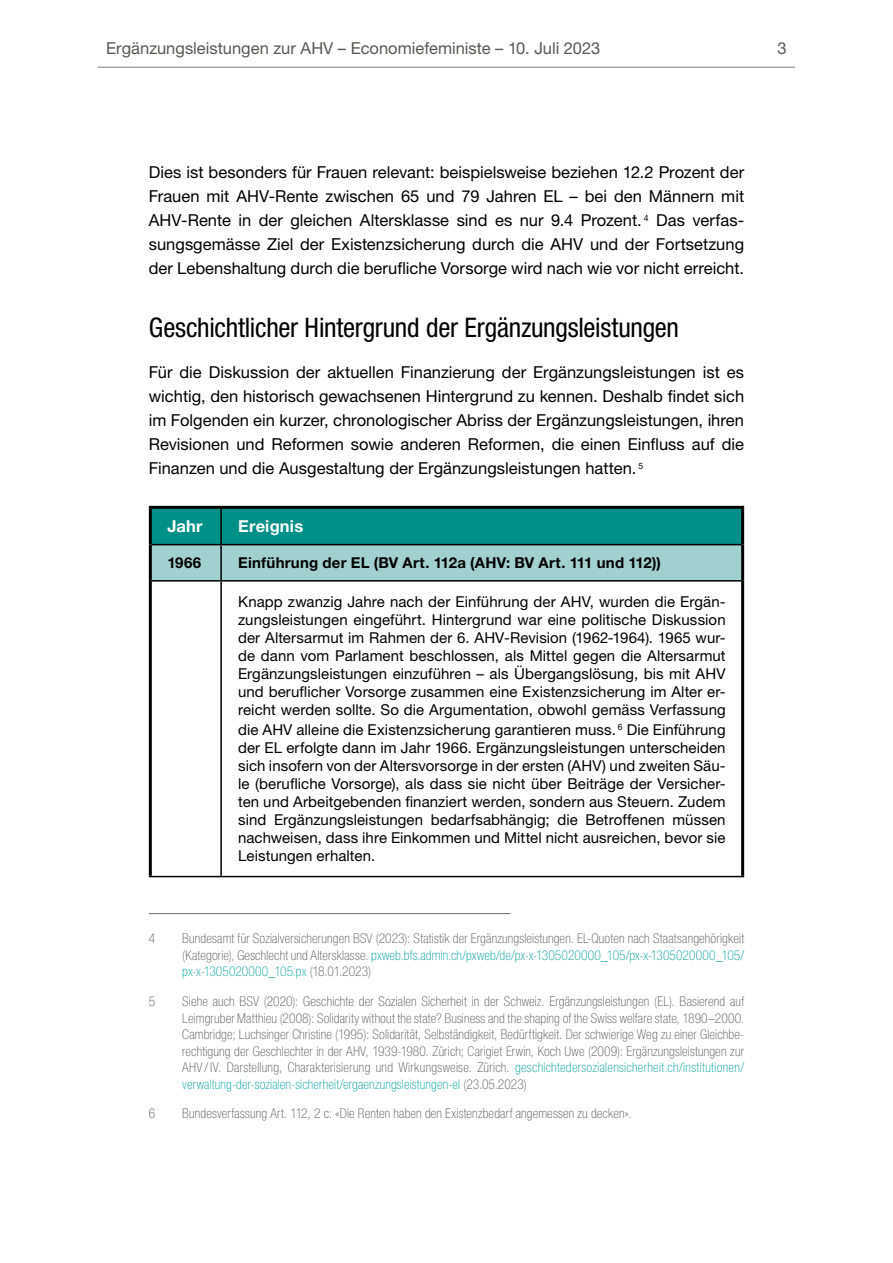
<style>
.page{position:relative;width:893px;height:1263px;background:#fff}
.page>*{position:absolute;margin:0;border:0;box-sizing:border-box;transform-origin:0 0}
.t1{font:condensed 27px "Helvetica Neue LT Pro";letter-spacing:-.01em;color:#000}
.t2{font:16.5px/24px "Helvetica Neue LT Pro";color:#000;text-align:justify}
.t3{font:16.5px "Helvetica Neue LT Pro";color:#575756}
.t4{font:700 16.5px "Helvetica Neue LT Pro";letter-spacing:.01em;color:#fff}
.t5{font:15px/18px "Helvetica Neue LT Pro";letter-spacing:.005em;color:#000;text-align:justify}
.t6{font:700 15px "Helvetica Neue LT Pro";letter-spacing:.015em;color:#000}
.t7{font:100 condensed 13.5px/16.5px "Helvetica Neue LT Pro";letter-spacing:.01em;color:#575756;text-align:justify}
.s1{color:#00a29f}
</style>
<div class="page">
<hr style="left:98px;top:67px;width:697px;height:1px;background:#575756">
<svg style="left:152px;top:509px;width:589px;height:71px;background:#4faeaa"></svg>
<hr style="left:220px;top:509px;width:2px;height:35px;background:#000">
<hr style="left:220px;top:545px;width:2px;height:35px;background:#000">
<hr style="left:220px;top:582px;width:2px;height:294px;background:#000">
<hr style="left:149px;top:876px;width:72px;height:1px;background:#000">
<hr style="left:149px;top:506px;width:72px;height:3px;background:#000">
<hr style="left:149px;top:509px;width:3px;height:36px;background:#000">
<hr style="left:221px;top:506px;width:523px;height:3px;background:#000">
<hr style="left:741px;top:509px;width:3px;height:36px;background:#000">
<hr style="left:149px;top:581px;width:3px;height:295px;background:#000">
<hr style="left:741px;top:581px;width:3px;height:295px;background:#000">
<hr style="left:221px;top:876px;width:523px;height:1px;background:#000">
<hr style="left:152px;top:544px;width:69px;height:1px;background:#000">
<hr style="left:221px;top:544px;width:520px;height:1px;background:#000">
<hr style="left:152px;top:580px;width:69px;height:2px;background:#000">
<hr style="left:221px;top:580px;width:520px;height:2px;background:#000">
<hr style="left:149px;top:545px;width:3px;height:36px;background:#000">
<hr style="left:741px;top:545px;width:3px;height:36px;background:#000">
<hr style="left:149px;top:913px;width:361px;height:1px;background:#706f6f">
<p class="t3" style="left:106px;top:39px;width:495px">Ergänzungsleistungen zur AHV – Economiefeministe – 10. Juli 2023</p>
<p class="t3" style="left:777px;top:39px;width:11px">3</p>
<p class="t2" style="left:149px;top:160px;width:597px">Dies ist besonders für Frauen relevant: beispielsweise beziehen 12.2 Prozent der Frauen mit AHV-Rente zwischen 65 und 79 Jahren EL – bei den Männern mit AHV-Rente in der gleichen Altersklasse sind es nur 9.4 Prozent. <sup>4</sup> Das verfas&shy;sungsgemässe Ziel der Existenzsicherung durch die AHV und der Fortsetzung der Lebenshaltung durch die berufliche Vorsorge wird nach wie vor nicht erreicht.</p>
<h1 class="t1" style="left:149px;top:312px;width:532px">Geschichtlicher Hintergrund der Ergänzungsleistungen</h1>
<p class="t2" style="left:149px;top:360px;width:597px">Für die Diskussion der aktuellen Finanzierung der Ergänzungsleistungen ist es wichtig, den historisch gewachsenen Hintergrund zu kennen. Deshalb findet sich im Folgenden ein kurzer, chronologischer Abriss der Ergänzungsleistungen, ihren Revisionen und Reformen sowie anderen Reformen, die einen Einfluss auf die Finanzen und die Ausgestaltung der Ergänzungsleistungen hatten. <sup>5</sup></p>
<p class="t4" style="left:167px;top:516px;width:37px">Jahr</p>
<p class="t4" style="left:238px;top:516px;width:67px">Ereignis</p>
<p class="t6" style="left:167px;top:553px;width:35px">1966</p>
<p class="t6" style="left:238px;top:553px;width:424px">Einführung der EL (BV Art. 112a (AHV: BV Art. 111 und 112))</p>
<p class="t5" style="left:238px;top:593px;width:489px">Knapp zwanzig Jahre nach der Einführung der AHV, wurden die Ergän&shy;zungsleistungen eingeführt. Hintergrund war eine politische Diskussion der Altersarmut im Rahmen der 6. AHV-Revision (1962-1964). 1965 wur&shy;de dann vom Parlament beschlossen, als Mittel gegen die Altersarmut Ergänzungsleistungen einzuführen – als Übergangslösung, bis mit AHV und beruflicher Vorsorge zusammen eine Existenzsicherung im Alter er&shy;reicht werden sollte. So die Argumentation, obwohl gemäss Verfassung</p>
<p class="t5" style="left:238px;top:720px;width:489px">die AHV alleine die Existenzsicherung garantieren muss. <sup>6</sup> Die Einführung der EL erfolgte dann im Jahr 1966. Ergänzungsleistungen unterscheiden sich insofern von der Altersvorsorge in der ersten (AHV) und zweiten Säu&shy;le (berufliche Vorsorge), als dass sie nicht über Beiträge der Versicher&shy;ten und Arbeitgebenden finanziert werden, sondern aus Steuern. Zudem sind Ergänzungsleistungen bedarfsabhängig; die Betroffenen müssen nachweisen, dass ihre Einkommen und Mittel nicht ausreichen, bevor sie Leistungen erhalten.</p>
<p class="t7" style="left:149px;top:931px;width:8px">4</p>
<p class="t7" style="left:182px;top:931px;width:563px">Bundesamt für Sozialversicherungen BSV (2023): Statistik der Ergänzungsleistungen. EL-Quoten nach Staatsangehörigkeit (Kategorie), Geschlecht und Altersklasse. <span class="s1">pxweb.bfs.admin.ch/pxweb/de/px-x-1305020000_105/px-x-1305020000_105/ px-x-1305020000_105.px</span> (18.01.2023)</p>
<p class="t7" style="left:149px;top:994px;width:8px">5</p>
<p class="t7" style="left:182px;top:994px;width:563px">Siehe auch BSV (2020): Geschichte der Sozialen Sicherheit in der Schweiz. Ergänzungsleistungen (EL). Basierend auf Leimgruber Matthieu (2008): Solidarity without the state? Business and the shaping of the Swiss welfare state, 1890–2000.<br>Cambridge; Luchsinger Christine (1995): Solidarität, Selbständigkeit, Bedürftigkeit. Der schwierige Weg zu einer Gleichbe&shy;rechtigung der Geschlechter in der AHV, 1939-1980. Zürich; Carigiet Erwin, Koch Uwe (2009): Ergänzungsleistungen zur AHV / IV. Darstellung, Charakterisierung und Wirkungsweise. Zürich. <span class="s1">geschichtedersozialensicherheit.ch/institutionen/ verwaltung-der-sozialen-sicherheit/ergaenzungsleistungen-el</span> (23.05.2023)</p>
<p class="t7" style="left:149px;top:1106px;width:8px">6</p>
<p class="t7" style="left:182px;top:1106px;width:451px">Bundesverfassung Art. 112, 2 c: «Die Renten haben den Existenzbedarf angemessen zu decken».</p>
</div>
